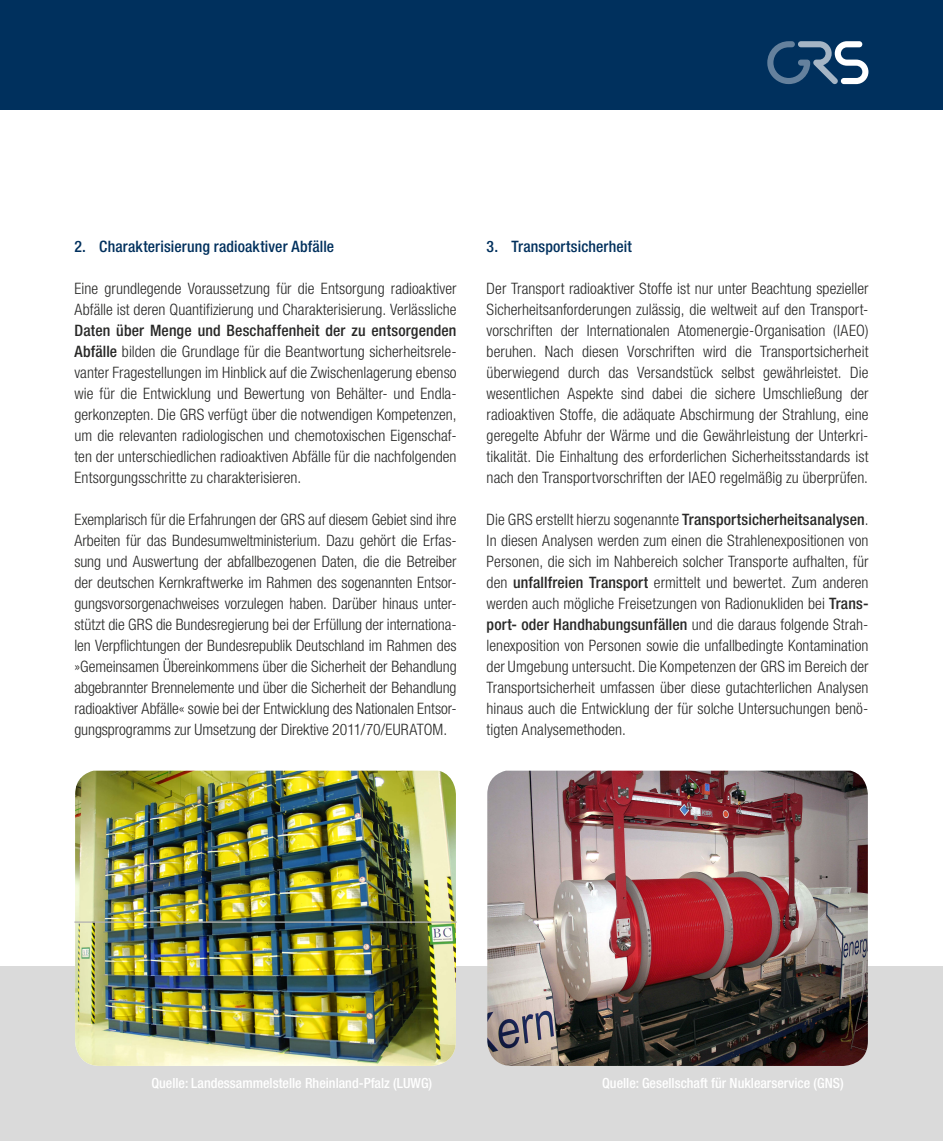
<style>
.page{position:relative;width:943px;height:1141px;background:#fff}
.page>*{position:absolute;margin:0;border:0;box-sizing:border-box;transform-origin:0 0}
.t1{font:300 condensed 15.75px/21px "Helvetica Neue LT";letter-spacing:.005em;color:#282827;text-align:justify}
.t2{font:500 condensed 15.75px "Helvetica Neue LT";letter-spacing:.01em;color:#00305d}
.t3{font:500 condensed 14px "Helvetica Neue LT";color:#fff}
.s1{font-weight:500}
</style>
<div class="page">
<div style="left:0;top:966px;width:943px;height:175px;background:#dadada"></div>
<div style="left:0;top:0;width:943px;height:109px;background:#00305d"></div>
<img style="left:487px;top:771px;width:380px;height:295px">
<img style="left:75px;top:771px;width:381px;height:295px">
<svg style="left:767px;top:41px;width:101px;height:43px"></svg>
<hr style="left:74px;top:921px;width:382px;height:2px;background:#b3b2b2">
<p class="t2" style="left:74px;top:237px;width:261px">2. Charakterisierung radioaktiver Abfälle</p>
<p class="t1" style="left:74px;top:278px;width:383px">Eine grundlegende Voraussetzung für die Entsorgung radioaktiver<br>Abfälle ist deren Quantifizierung und Charakterisierung. Verlässliche</p>
<p class="t1" style="left:74px;top:320px;width:384px"><span class="s1">Daten über Menge und Beschaffenheit der zu entsorgenden Abfälle</span> bilden die Grundlage für die Beantwortung sicherheitsrele&shy;vanter Fragestellungen im Hinblick auf die Zwischenlagerung ebenso wie für die Entwicklung und Bewertung von Behälter- und Endla&shy;gerkonzepten. Die GRS verfügt über die notwendigen Kompetenzen, um die relevanten radiologischen und chemotoxischen Eigenschaf&shy;ten der unterschiedlichen radioaktiven Abfälle für die nachfolgenden Entsorgungsschritte zu charakterisieren.</p>
<p class="t1" style="left:74px;top:509px;width:384px">Exemplarisch für die Erfahrungen der GRS auf diesem Gebiet sind ihre Arbeiten für das Bundesumweltministerium. Dazu gehört die Erfas&shy;sung und Auswertung der abfallbezogenen Daten, die die Betreiber der deutschen Kernkraftwerke im Rahmen des sogenannten Entsor&shy;gungsvorsorgenachweises vorzulegen haben. Darüber hinaus unter&shy;stützt die GRS die Bundesregierung bei der Erfüllung der internationa&shy;len Verpflichtungen der Bundesrepublik Deutschland im Rahmen des »Gemeinsamen Übereinkommens über die Sicherheit der Behandlung abgebrannter Brennelemente und über die Sicherheit der Behandlung radioaktiver Abfälle« sowie bei der Entwicklung des Nationalen Entsor&shy;gungsprogramms zur Umsetzung der Direktive 2011/70/EURATOM.</p>
<p class="t2" style="left:486px;top:237px;width:147px">3. Transportsicherheit</p>
<p class="t1" style="left:486px;top:278px;width:383px">Der Transport radioaktiver Stoffe ist nur unter Beachtung spezieller Sicherheitsanforderungen zulässig, die weltweit auf den Transport&shy;vorschriften der Internationalen Atomenergie-Organisation (IAEO) beruhen. Nach diesen Vorschriften wird die Transportsicherheit überwiegend durch das Versandstück selbst gewährleistet. Die wesentlichen Aspekte sind dabei die sichere Umschließung der radioaktiven Stoffe, die adäquate Abschirmung der Strahlung, eine geregelte Abfuhr der Wärme und die Gewährleistung der Unterkri&shy;tikalität. Die Einhaltung des erforderlichen Sicherheitsstandards ist nach den Transportvorschriften der IAEO regelmäßig zu überprüfen.</p>
<p class="t1" style="left:486px;top:509px;width:383px">Die GRS erstellt hierzu sogenannte <span class="s1">Transportsicherheitsanalysen</span>.<br>In diesen Analysen werden zum einen die Strahlenexpositionen von Personen, die sich im Nahbereich solcher Transporte aufhalten, für den <span class="s1">unfallfreien Transport</span> ermittelt und bewertet. Zum anderen werden auch mögliche Freisetzungen von Radionukliden bei <span class="s1">Trans&shy;port- oder Handhabungsunfällen</span> und die daraus folgende Strah&shy;lenexposition von Personen sowie die unfallbedingte Kontamination der Umgebung untersucht. Die Kompetenzen der GRS im Bereich der Transportsicherheit umfassen über diese gutachterlichen Analysen hinaus auch die Entwicklung der für solche Untersuchungen benö&shy;tigten Analysemethoden.</p>
<p class="t3" style="left:151px;top:1074px;width:282px">Quelle: Landessammelstelle Rheinland-Pfalz (LUWG)</p>
<p class="t3" style="left:602px;top:1074px;width:243px">Quelle: Gesellschaft für Nuklearservice (GNS)</p>
</div>
